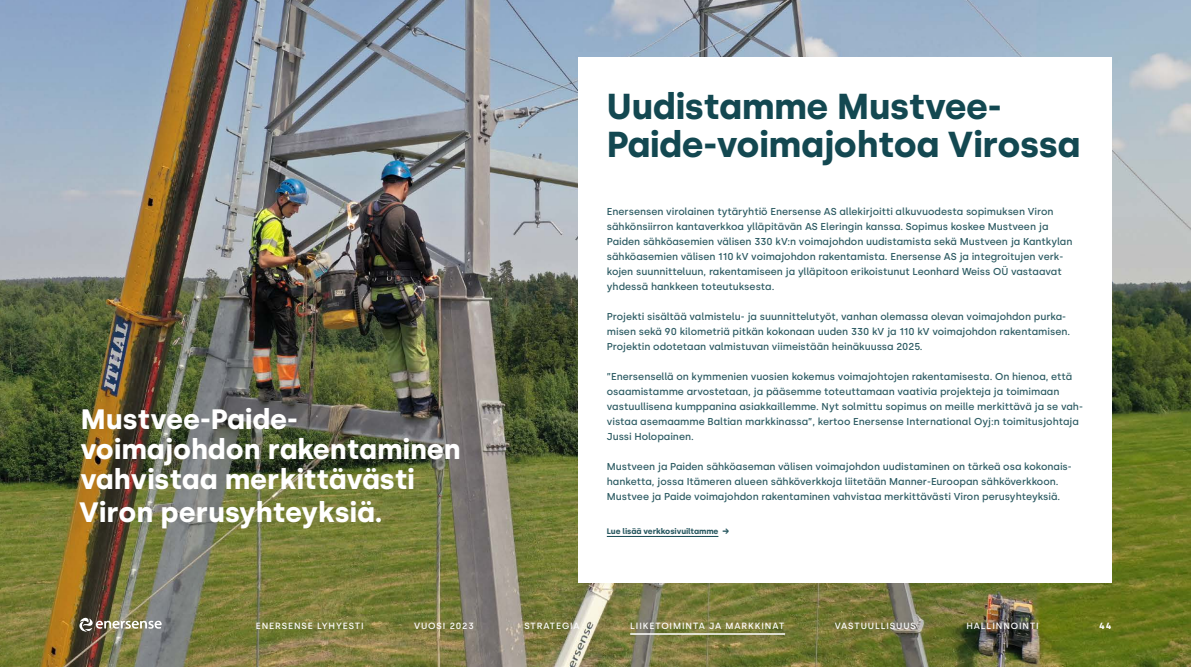
<style>
.page{position:relative;width:1191px;height:667px;background:#fff}
.page>*{position:absolute;margin:0;border:0;box-sizing:border-box;transform-origin:0 0}
.t1{font:700 36px/38px "Silka";letter-spacing:-.01em;color:#134851}
.t2{font:700 28px/30px "Silka";color:#fff}
.t3{font:500 10px/15px "Silka";color:#2b5a62}
.t4{font:500 9px "Silka";letter-spacing:.1em;color:#fff}
.t5{font:700 9px "Silka";color:#fff}
.t6{font:700 8px "Silka";letter-spacing:-.005em;color:#2b5a62}
</style>
<div class="page">
<img style="left:0;top:0;width:1191px;height:666px">
<div style="left:578px;top:57px;width:533px;height:525px;background:#fff"></div>
<hr style="left:607px;top:536px;width:111px;height:1px;background:#134851">
<svg style="left:78px;top:617px;width:84px;height:14px"></svg>
<hr style="left:630px;top:632px;width:155px;height:2px;background:#fff">
<h2 class="t2" style="left:80px;top:403px;width:382px">Mustvee-Paide&shy;voimajohdon rakentaminen vahvistaa merkittävästi</h2>
<h2 class="t2" style="left:79px;top:496px;width:305px">Viron perusyhteyksiä.</h2>
<h1 class="t1" style="left:607px;top:88px;width:475px">Uudistamme Mustvee-<br>Paide-voimajohtoa Virossa</h1>
<p class="t3" style="left:607px;top:204px;width:467px">Enersensen virolainen tytäryhtiö Enersense AS allekirjoitti alkuvuodesta sopimuksen Viron sähkönsiirron kantaverkkoa ylläpitävän AS Eleringin kanssa. Sopimus koskee Mustveen ja Paiden sähköasemien välisen 330 kV:n voimajohdon uudistamista sekä Mustveen ja Kantkylan sähköasemien välisen 110 kV voimajohdon rakentamista. Enersense AS ja integroitujen verk&shy;kojen suunnitteluun, rakentamiseen ja ylläpitoon erikoistunut Leonhard Weiss OÜ vastaavat yhdessä hankkeen toteutuksesta.</p>
<p class="t3" style="left:607px;top:309px;width:465px">Projekti sisältää valmistelu- ja suunnittelutyöt, vanhan olemassa olevan voimajohdon purka&shy;misen sekä 90 kilometriä pitkän kokonaan uuden 330 kV ja 110 kV voimajohdon rakentamisen.<br>Projektin odotetaan valmistuvan viimeistään heinäkuussa 2025.</p>
<p class="t3" style="left:607px;top:369px;width:477px">”Enersensellä on kymmenien vuosien kokemus voimajohtojen rakentamisesta. On hienoa, että osaamistamme arvostetaan, ja pääsemme toteuttamaan vaativia projekteja ja toimimaan vastuullisena kumppanina asiakkaillemme. Nyt solmittu sopimus on meille merkittävä ja se vah&shy;vistaa asemaamme Baltian markkinassa”, kertoo Enersense International Oyj:n toimitusjohtaja Jussi Holopainen.</p>
<p class="t3" style="left:607px;top:459px;width:466px">Mustveen ja Paiden sähköaseman välisen voimajohdon uudistaminen on tärkeä osa kokonais&shy;hanketta, jossa Itämeren alueen sähköverkkoja liitetään Manner-Euroopan sähköverkkoon.<br>Mustvee ja Paide voimajohdon rakentaminen vahvistaa merkittävästi Viron perusyhteyksiä.</p>
<p class="t6" style="left:607px;top:526px;width:124px">Lue lisää verkkosivuiltamme →</p>
<p class="t4" style="left:256px;top:620px;width:109px">ENERSENSE LYHYESTI</p>
<p class="t4" style="left:414px;top:620px;width:61px">VUOSI 2023</p>
<p class="t4" style="left:524px;top:620px;width:57px">STRATEGIA</p>
<p class="t4" style="left:630px;top:620px;width:156px">LIIKETOIMINTA JA MARKKINAT</p>
<p class="t4" style="left:834px;top:620px;width:83px">VASTUULLISUUS</p>
<p class="t4" style="left:966px;top:620px;width:74px">HALLINNOINTI</p>
<p class="t5" style="left:1099px;top:620px;width:14px">44</p>
</div>
